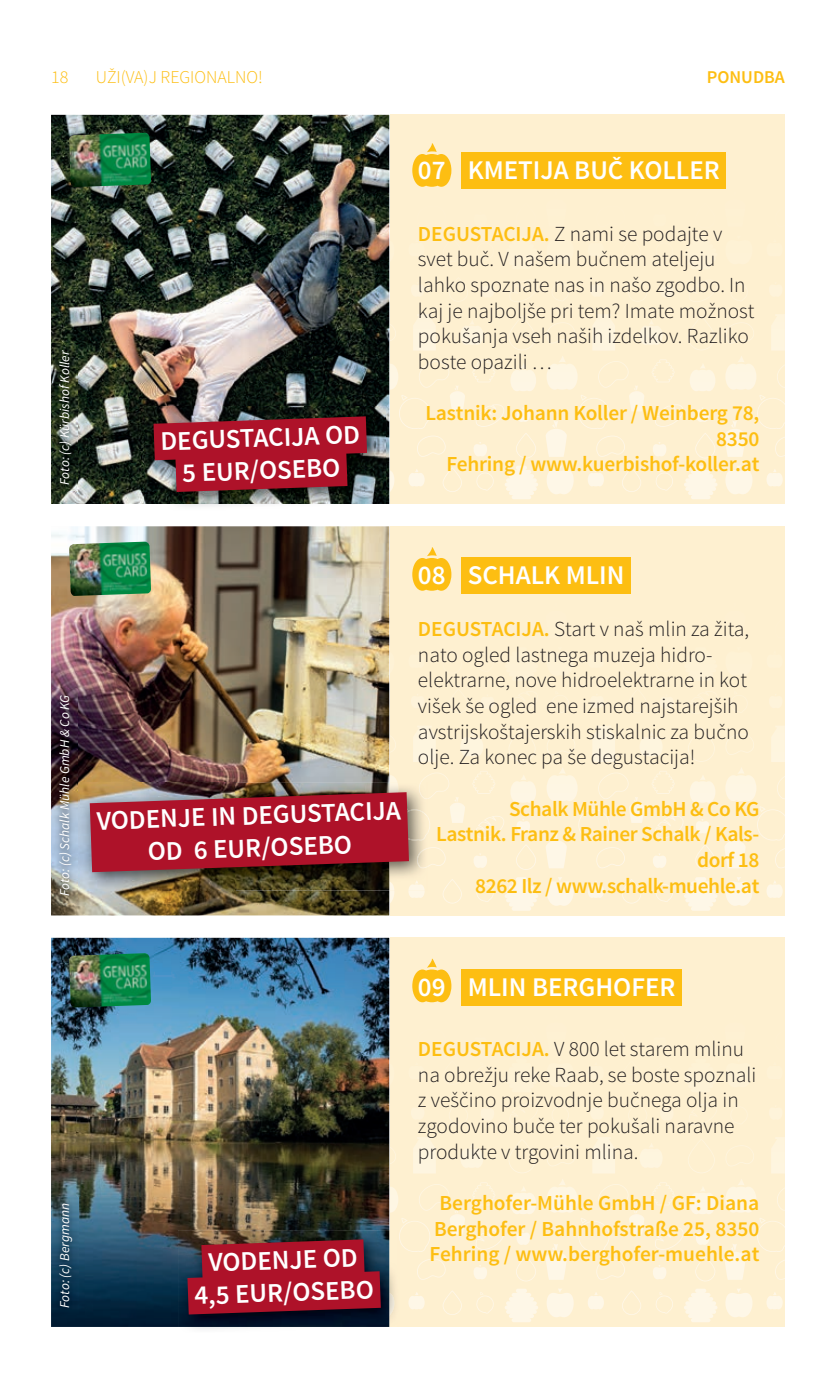
<style>
.page{position:relative;width:836px;height:1378px;background:#fff}
.page>*{position:absolute;margin:0;border:0;box-sizing:border-box;transform-origin:0 0}
.t1{font:600 27px/32.4px "Source Sans Pro";color:#fff;text-align:center}
.t2{font:300 21.38px/25.7px "Source Sans Pro";color:#231f20}
.t3{font:600 21.38px/25.7px "Source Sans Pro";letter-spacing:-.015em;color:#fdbe12;text-align:right}
.t4{font:300 18px "Source Sans Pro";color:#fdbe12}
.t5{font:600 18px "Source Sans Pro";color:#fdbe12}
.t6{font:italic 13.5px "Source Sans Pro";color:#fff}
.s1{font-weight:600;color:#fdbe12}
</style>
<div class="page">
<div style="left:51px;top:115px;width:733px;height:389px;background:#fef0d0"></div>
<svg style="left:766px;top:469px;width:16px;height:17px"></svg>
<svg style="left:725px;top:466px;width:27px;height:28px"></svg>
<svg style="left:724px;top:356px;width:60px;height:101px"></svg>
<svg style="left:652px;top:359px;width:22px;height:23px"></svg>
<svg style="left:684px;top:466px;width:33px;height:33px"></svg>
<svg style="left:655px;top:404px;width:28px;height:23px"></svg>
<svg style="left:690px;top:364px;width:25px;height:27px"></svg>
<svg style="left:696px;top:408px;width:13px;height:14px"></svg>
<svg style="left:653px;top:442px;width:13px;height:14px"></svg>
<svg style="left:588px;top:469px;width:16px;height:17px"></svg>
<svg style="left:547px;top:466px;width:26px;height:28px"></svg>
<svg style="left:546px;top:356px;width:98px;height:101px"></svg>
<svg style="left:622px;top:468px;width:19px;height:24px"></svg>
<svg style="left:695px;top:433px;width:20px;height:25px"></svg>
<svg style="left:656px;top:469px;width:17px;height:21px"></svg>
<svg style="left:472px;top:359px;width:23px;height:23px"></svg>
<svg style="left:505px;top:466px;width:33px;height:33px"></svg>
<svg style="left:476px;top:404px;width:28px;height:23px"></svg>
<svg style="left:510px;top:364px;width:26px;height:27px"></svg>
<svg style="left:517px;top:408px;width:13px;height:14px"></svg>
<svg style="left:474px;top:442px;width:13px;height:14px"></svg>
<svg style="left:408px;top:469px;width:16px;height:17px"></svg>
<svg style="left:389px;top:470px;width:5px;height:23px"></svg>
<svg style="left:417px;top:436px;width:29px;height:21px"></svg>
<svg style="left:389px;top:361px;width:76px;height:68px"></svg>
<svg style="left:443px;top:468px;width:19px;height:24px"></svg>
<svg style="left:516px;top:433px;width:20px;height:25px"></svg>
<svg style="left:476px;top:469px;width:18px;height:21px"></svg>
<svg style="left:771px;top:315px;width:13px;height:35px"></svg>
<svg style="left:726px;top:323px;width:28px;height:20px"></svg>
<svg style="left:592px;top:315px;width:23px;height:35px"></svg>
<svg style="left:688px;top:316px;width:27px;height:34px"></svg>
<svg style="left:640px;top:321px;width:22px;height:24px"></svg>
<svg style="left:547px;top:323px;width:28px;height:20px"></svg>
<svg style="left:413px;top:315px;width:23px;height:35px"></svg>
<svg style="left:509px;top:326px;width:26px;height:24px"></svg>
<svg style="left:461px;top:321px;width:22px;height:24px"></svg>
<svg style="left:389px;top:240px;width:1px;height:23px"></svg>
<svg style="left:389px;top:323px;width:7px;height:18px"></svg>
<div style="left:51px;top:938px;width:733px;height:389px;background:#fef0d0"></div>
<svg style="left:766px;top:1292px;width:16px;height:17px"></svg>
<svg style="left:725px;top:1289px;width:27px;height:28px"></svg>
<svg style="left:684px;top:1289px;width:33px;height:33px"></svg>
<svg style="left:588px;top:1292px;width:16px;height:17px"></svg>
<svg style="left:547px;top:1289px;width:26px;height:28px"></svg>
<svg style="left:622px;top:1291px;width:19px;height:24px"></svg>
<svg style="left:656px;top:1292px;width:17px;height:21px"></svg>
<svg style="left:472px;top:1182px;width:23px;height:23px"></svg>
<svg style="left:505px;top:1289px;width:33px;height:33px"></svg>
<svg style="left:476px;top:1227px;width:28px;height:23px"></svg>
<svg style="left:510px;top:1187px;width:26px;height:27px"></svg>
<svg style="left:517px;top:1230px;width:13px;height:15px"></svg>
<svg style="left:474px;top:1265px;width:13px;height:14px"></svg>
<svg style="left:408px;top:1292px;width:16px;height:17px"></svg>
<svg style="left:417px;top:1259px;width:29px;height:21px"></svg>
<svg style="left:389px;top:1184px;width:76px;height:68px"></svg>
<svg style="left:443px;top:1291px;width:19px;height:24px"></svg>
<svg style="left:516px;top:1256px;width:20px;height:25px"></svg>
<svg style="left:476px;top:1292px;width:18px;height:21px"></svg>
<svg style="left:724px;top:1137px;width:60px;height:143px"></svg>
<svg style="left:546px;top:1137px;width:169px;height:143px"></svg>
<svg style="left:413px;top:1137px;width:23px;height:36px"></svg>
<svg style="left:509px;top:1149px;width:26px;height:24px"></svg>
<svg style="left:461px;top:1144px;width:22px;height:24px"></svg>
<svg style="left:389px;top:1063px;width:1px;height:22px"></svg>
<svg style="left:389px;top:1146px;width:7px;height:18px"></svg>
<div style="left:51px;top:526px;width:733px;height:389px;background:#fef0d0"></div>
<svg style="left:766px;top:881px;width:16px;height:17px"></svg>
<svg style="left:725px;top:877px;width:27px;height:29px"></svg>
<svg style="left:684px;top:877px;width:33px;height:34px"></svg>
<svg style="left:588px;top:881px;width:16px;height:17px"></svg>
<svg style="left:547px;top:877px;width:26px;height:29px"></svg>
<svg style="left:622px;top:879px;width:19px;height:24px"></svg>
<svg style="left:656px;top:881px;width:17px;height:21px"></svg>
<svg style="left:472px;top:771px;width:23px;height:23px"></svg>
<svg style="left:505px;top:877px;width:33px;height:34px"></svg>
<svg style="left:476px;top:816px;width:28px;height:22px"></svg>
<svg style="left:511px;top:775px;width:25px;height:28px"></svg>
<svg style="left:517px;top:819px;width:13px;height:14px"></svg>
<svg style="left:474px;top:853px;width:13px;height:15px"></svg>
<svg style="left:408px;top:890px;width:16px;height:8px"></svg>
<svg style="left:389px;top:775px;width:8px;height:8px"></svg>
<svg style="left:427px;top:847px;width:19px;height:20px"></svg>
<svg style="left:421px;top:773px;width:44px;height:61px"></svg>
<svg style="left:443px;top:879px;width:19px;height:24px"></svg>
<svg style="left:516px;top:845px;width:20px;height:25px"></svg>
<svg style="left:476px;top:881px;width:18px;height:21px"></svg>
<svg style="left:724px;top:726px;width:60px;height:142px"></svg>
<svg style="left:546px;top:726px;width:169px;height:142px"></svg>
<svg style="left:413px;top:726px;width:23px;height:36px"></svg>
<svg style="left:509px;top:739px;width:26px;height:23px"></svg>
<svg style="left:461px;top:733px;width:22px;height:23px"></svg>
<svg style="left:389px;top:651px;width:1px;height:23px"></svg>
<svg style="left:389px;top:735px;width:7px;height:18px"></svg>
<svg style="left:389px;top:131px;width:63px;height:68px"></svg>
<svg style="left:389px;top:542px;width:63px;height:68px"></svg>
<img style="left:51px;top:115px;width:338px;height:389px">
<img style="left:51px;top:526px;width:338px;height:389px">
<img style="left:51px;top:938px;width:338px;height:389px">
<div style="left:461px;top:152px;width:265px;height:37px;background:#fdbe12"></div>
<div style="left:461px;top:557px;width:170px;height:37px;background:#fdbe12"></div>
<div style="left:461px;top:969px;width:221px;height:37px;background:#fdbe12"></div>
<img style="left:53px;top:344px;width:25px;height:147px">
<img style="left:53px;top:688px;width:25px;height:214px">
<img style="left:53px;top:1197px;width:26px;height:117px">
<svg style="left:389px;top:954px;width:63px;height:68px"></svg>
<img style="left:144px;top:407px;width:241px;height:100px">
<svg style="left:153px;top:416px;width:214px;height:76px;background:#9c1d30"></svg>
<img style="left:81px;top:783px;width:346px;height:107px">
<img style="left:409px;top:809px;width:18px;height:31px">
<svg style="left:414px;top:880px;width:4px;height:4px"></svg>
<img style="left:408px;top:884px;width:16px;height:6px">
<svg style="left:389px;top:881px;width:5px;height:23px"></svg>
<img style="left:389px;top:783px;width:9px;height:9px">
<img style="left:416px;top:848px;width:11px;height:20px">
<img style="left:417px;top:783px;width:10px;height:16px">
<svg style="left:90px;top:792px;width:319px;height:80px;background:#a21c2e"></svg>
<img style="left:178px;top:1230px;width:221px;height:99px">
<img style="left:389px;top:1293px;width:5px;height:22px">
<svg style="left:187px;top:1239px;width:194px;height:75px;background:#98162b"></svg>
<img style="left:69px;top:133px;width:82px;height:54px">
<img style="left:69px;top:542px;width:82px;height:54px">
<img style="left:69px;top:953px;width:82px;height:54px">
<p class="t4" style="left:51px;top:66px;width:19px">18</p>
<p class="t4" style="left:96px;top:66px;width:168px">UŽI(VA)J REGIONALNO!</p>
<p class="t5" style="left:706px;top:66px;width:80px">PONUDBA</p>
<p class="t6" style="left:56px;top:485px;width:136px;rotate:-90deg">Foto: (c) Kürbishof Koller</p>
<p class="t1" style="left:160px;top:426px;width:201px;rotate:-2deg">DEGUSTACIJA OD<br>5 EUR/OSEBO</p>
<p class="t1" style="left:418px;top:154px;width:29px">07</p>
<p class="t1" style="left:468px;top:154px;width:254px">KMETIJA BUČ KOLLER</p>
<p class="t2" style="left:418px;top:221px;width:338px"><span class="s1">DEGUSTACIJA.</span> Z nami se podajte v svet buč. V našem bučnem ateljeju lahko spoznate nas in našo zgodbo. In kaj je najboljše pri tem? Imate možnost pokušanja vseh naših izdelkov. Razliko boste opazili …</p>
<p class="t3" style="left:425px;top:401px;width:335px">Lastnik: Johann Koller / Weinberg 78,<br>8350<br>Fehring / www.kuerbishof-koller.at</p>
<p class="t6" style="left:56px;top:896px;width:203px;rotate:-90deg">Foto: (c) Schalk Mühle GmbH &amp; Co KG</p>
<p class="t1" style="left:96px;top:805px;width:306px;rotate:-2deg">VODENJE IN DEGUSTACIJA<br>OD 6 EUR/OSEBO</p>
<p class="t1" style="left:418px;top:559px;width:29px">08</p>
<p class="t1" style="left:468px;top:559px;width:158px">SCHALK MLIN</p>
<p class="t2" style="left:418px;top:616px;width:333px"><span class="s1">DEGUSTACIJA.</span> Start v naš mlin za žita, nato ogled lastnega muzeja hidro&shy;elektrarne, nove hidroelektrarne in kot višek še ogled ene izmed najstarejših avstrijskoštajerskih stiskalnic za bučno olje. Za konec pa še degustacija!</p>
<p class="t3" style="left:436px;top:796px;width:325px">Schalk Mühle GmbH &amp; Co KG<br>Lastnik. Franz &amp; Rainer Schalk / Kals&shy;dorf 18<br>8262 Ilz / www.schalk-muehle.at</p>
<p class="t6" style="left:56px;top:1307px;width:106px;rotate:-90deg">Foto: (c) Bergmann</p>
<p class="t1" style="left:193px;top:1247px;width:181px;rotate:-2deg">VODENJE OD<br>4,5 EUR/OSEBO</p>
<p class="t1" style="left:418px;top:971px;width:29px">09</p>
<p class="t1" style="left:468px;top:971px;width:209px">MLIN BERGHOFER</p>
<p class="t2" style="left:418px;top:1036px;width:340px"><span class="s1">DEGUSTACIJA.</span> V 800 let starem mlinu na obrežju reke Raab, se boste spoznali z veščino proizvodnje bučnega olja in zgodovino buče ter pokušali naravne produkte v trgovini mlina.</p>
<p class="t3" style="left:429px;top:1190px;width:331px;text-align:center">Berghofer-Mühle GmbH / GF: Diana<br>Berghofer / Bahnhofstraße 25, 8350<br>Fehring / www.berghofer-muehle.at</p>
</div>
